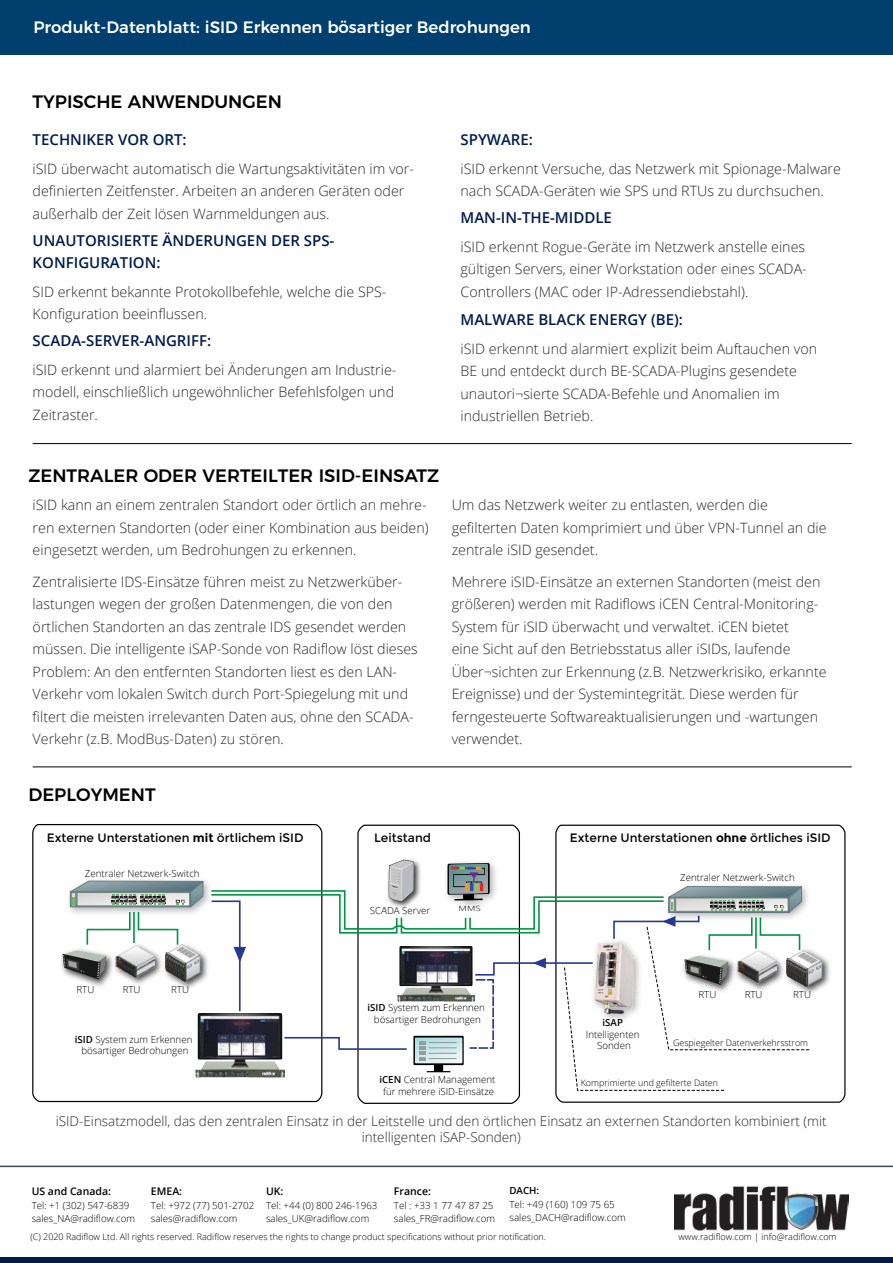
<style>
.page{position:relative;width:893px;height:1263px;background:#fff}
.page>*{position:absolute;margin:0;border:0;box-sizing:border-box;transform-origin:0 0}
.t1{font:500 18px "Montserrat";color:#000}
.t2{font:500 16.5px "Montserrat";color:#fff}
.t3{font:600 15px/22.5px "Open Sans";color:#001c4d}
.t4{font:300 14.25px/22.5px "Open Sans";color:#282829}
.t5{font:300 13.5px/16.2px "Open Sans";color:#282829;text-align:center}
.t6{font:12.15px "Montserrat";color:#010101}
.t7{font:600 10.5px "Open Sans";color:#000}
.t8{font:300 9.75px/11.7px "Open Sans";color:#010101;text-align:center}
.t9{font:300 9.75px/13.5px "Open Sans";color:#000}
.t10{font:600 9.75px "Open Sans";color:#000}
.t11{font:600 9.75px "Open Sans";color:#010101}
.t12{font:300 9px "Open Sans";color:#000}
.t13{font:300 8.85px "Open Sans";color:#010101}
.t14{font:300 7.2px "Open Sans";color:#010101;scale:1.35 1}
.s1{font-weight:700}
.s2{font-weight:600}
</style>
<div class="page">
<div style="left:0;top:0;width:893px;height:54px;background:#003f6e"></div>
<hr style="left:33px;top:443px;width:819px;height:1px;background:#000">
<hr style="left:33px;top:767px;width:819px;height:1px;background:#000">
<svg style="left:555px;top:824px;width:291px;height:279px"></svg>
<svg style="left:357px;top:824px;width:163px;height:280px"></svg>
<img style="left:384px;top:855px;width:39px;height:5px">
<img style="left:440px;top:854px;width:62px;height:6px">
<svg style="left:32px;top:824px;width:291px;height:279px"></svg>
<img style="left:63px;top:873px;width:147px;height:46px">
<img style="left:160px;top:939px;width:50px;height:54px">
<img style="left:118px;top:979px;width:48px;height:12px">
<img style="left:57px;top:945px;width:61px;height:46px">
<img style="left:165px;top:979px;width:37px;height:4px">
<svg style="left:63px;top:880px;width:141px;height:99px"></svg>
<img style="left:195px;top:1013px;width:15px;height:65px">
<img style="left:810px;top:879px;width:4px;height:46px">
<img style="left:810px;top:944px;width:24px;height:55px">
<img style="left:810px;top:950px;width:14px;height:39px">
<svg style="left:210px;top:860px;width:600px;height:231px"></svg>
<hr style="left:0;top:1165px;width:893px;height:2px;background:#3a4952">
<img style="left:675px;top:1186px;width:174px;height:45px">
<div style="left:0;top:1257px;width:893px;height:6px;background:#001c4d"></div>
<p class="t2" style="left:33px;top:14px;width:499px">Produkt-Datenblatt: iSID Erkennen bösartiger Bedrohungen</p>
<p class="t1" style="left:33px;top:87px;width:251px">TYPISCHE ANWENDUNGEN</p>
<p class="t3" style="left:33px;top:128px;width:156px">TECHNIKER VOR ORT:</p>
<p class="t4" style="left:33px;top:157px;width:383px">iSID überwacht automatisch die Wartungsaktivitäten im vor&shy;definierten Zeitfenster. Arbeiten an anderen Geräten oder außerhalb der Zeit lösen Warnmeldungen aus.</p>
<p class="t3" style="left:33px;top:228px;width:303px">UNAUTORISIERTE ÄNDERUNGEN DER SPS-<br>KONFIGURATION:</p>
<p class="t4" style="left:33px;top:280px;width:355px">SID erkennt bekannte Protokollbefehle, welche die SPS-<br>Konfiguration beeinflussen.</p>
<p class="t3" style="left:33px;top:329px;width:180px">SCADA-SERVER-ANGRIFF:</p>
<p class="t4" style="left:33px;top:358px;width:365px">iSID erkennt und alarmiert bei Änderungen am Industrie&shy;modell, einschließlich ungewöhnlicher Befehlsfolgen und<br>Zeitraster.</p>
<p class="t3" style="left:460px;top:128px;width:74px">SPYWARE:</p>
<p class="t4" style="left:460px;top:157px;width:382px">iSID erkennt Versuche, das Netzwerk mit Spionage-Malware nach SCADA-Geräten wie SPS und RTUs zu durchsuchen.</p>
<p class="t3" style="left:460px;top:206px;width:153px">MAN-IN-THE-MIDDLE</p>
<p class="t4" style="left:460px;top:235px;width:348px;text-align:justify">iSID erkennt Rogue-Geräte im Netzwerk anstelle eines gültigen Servers, einer Workstation oder eines SCADA-Controllers (MAC oder IP-Adressendiebstahl).</p>
<p class="t3" style="left:460px;top:308px;width:224px">MALWARE BLACK ENERGY (BE):</p>
<p class="t4" style="left:460px;top:337px;width:358px">iSID erkennt und alarmiert explizit beim Auftauchen von BE und entdeckt durch BE-SCADA-Plugins gesendete unautori¬sierte SCADA-Befehle und Anomalien im industriellen Betrieb.</p>
<p class="t1" style="left:28px;top:461px;width:412px">ZENTRALER ODER VERTEILTER ISID-EINSATZ</p>
<p class="t4" style="left:33px;top:493px;width:398px">iSID kann an einem zentralen Standort oder örtlich an mehre&shy;ren externen Standorten (oder einer Kombination aus beiden) eingesetzt werden, um Bedrohungen zu erkennen.</p>
<p class="t4" style="left:33px;top:570px;width:387px">Zentralisierte IDS-Einsätze führen meist zu Netzwerküber&shy;lastungen wegen der großen Datenmengen, die von den örtlichen Standorten an das zentrale IDS gesendet werden müssen. Die intelligente iSAP-Sonde von Radiflow löst dieses Problem: An den entfernten Standorten liest es den LAN-Verkehr vom lokalen Switch durch Port-Spiegelung mit und filtert die meisten irrelevanten Daten aus, ohne den SCADA-Verkehr (z.B. ModBus-Daten) zu stören.</p>
<p class="t4" style="left:452px;top:493px;width:376px">Um das Netzwerk weiter zu entlasten, werden die gefilterten Daten komprimiert und über VPN-Tunnel an die zentrale iSID gesendet.</p>
<p class="t4" style="left:452px;top:570px;width:376px">Mehrere iSID-Einsätze an externen Standorten (meist den größeren) werden mit Radiflows iCEN Central-Monitoring-System für iSID überwacht und verwaltet. iCEN bietet<br>eine Sicht auf den Betriebsstatus aller iSIDs, laufende Über¬sichten zur Erkennung (z.B. Netzwerkrisiko, erkannte Ereignisse) und der Systemintegrität. Diese werden für ferngesteuerte Softwareaktualisierungen und -wartungen verwendet.</p>
<p class="t1" style="left:28px;top:780px;width:129px">DEPLOYMENT</p>
<p class="t6" style="left:47px;top:830px;width:258px">Externe Unterstationen <span class="s1">mit</span> örtlichem iSID</p>
<p class="t6" style="left:374px;top:831px;width:59px">Leitstand</p>
<p class="t6" style="left:570px;top:831px;width:262px">Externe Unterstationen <span class="s1">ohne</span> örtliches iSID</p>
<p class="t8" style="left:85px;top:867px;width:116px">Zentraler Netzwerk-Switch</p>
<p class="t8" style="left:680px;top:871px;width:116px">Zentraler Netzwerk-Switch</p>
<p class="t8" style="left:370px;top:904px;width:62px">SCADA Server</p>
<p class="t14" style="left:459px;top:904px;width:18px">MMS</p>
<p class="t8" style="left:77px;top:983px;width:19px">RTU</p>
<p class="t8" style="left:123px;top:983px;width:19px">RTU</p>
<p class="t8" style="left:171px;top:983px;width:19px">RTU</p>
<p class="t8" style="left:698px;top:988px;width:19px">RTU</p>
<p class="t8" style="left:745px;top:988px;width:19px">RTU</p>
<p class="t8" style="left:793px;top:989px;width:19px">RTU</p>
<p class="t8" style="left:75px;top:1033px;width:119px"><span class="s2">iSID</span> System zum Erkennen bösartiger Bedrohungen</p>
<p class="t8" style="left:367px;top:1001px;width:119px"><span class="s2">iSID</span> System zum Erkennen bösartiger Bedrohungen</p>
<p class="t11" style="left:603px;top:1016px;width:22px">iSAP</p>
<p class="t8" style="left:586px;top:1028px;width:55px">Intelligenten<br>Sonden</p>
<p class="t13" style="left:673px;top:1036px;width:137px">Gespiegelter Datenverkehrsstrom</p>
<p class="t8" style="left:379px;top:1073px;width:117px"><span class="s2">iCEN</span> Central Management für mehrere iSID-Einsätze</p>
<p class="t13" style="left:581px;top:1077px;width:139px">Komprimierte und gefilterte Daten</p>
<p class="t5" style="left:56px;top:1112px;width:772px">iSID-Einsatzmodell, das den zentralen Einsatz in der Leitstelle und den örtlichen Einsatz an externen Standorten kombiniert (mit intelligenten iSAP-Sonden)</p>
<p class="t7" style="left:32px;top:1184px;width:81px">US and Canada:</p>
<p class="t9" style="left:32px;top:1198px;width:105px">Tel: +1 (302) 547-6839 sales_NA@radiflow.com</p>
<p class="t7" style="left:151px;top:1184px;width:33px">EMEA:</p>
<p class="t9" style="left:151px;top:1198px;width:105px">Tel: +972 (77) 501-2702 sales@radiflow.com</p>
<p class="t7" style="left:266px;top:1184px;width:19px">UK:</p>
<p class="t9" style="left:266px;top:1198px;width:113px">Tel: +44 (0) 800 246-1963 sales_UK@radiflow.com</p>
<p class="t7" style="left:394px;top:1184px;width:39px">France:</p>
<p class="t9" style="left:394px;top:1198px;width:103px">Tel : +33 1 77 47 87 25 sales_FR@radiflow.com</p>
<p class="t10" style="left:509px;top:1184px;width:31px">DACH:</p>
<p class="t9" style="left:509px;top:1197px;width:118px">Tel: +49 (160) 109 75 65 sales_DACH@radiflow.com</p>
<p class="t12" style="left:30px;top:1231px;width:517px">(C) 2020 Radiflow Ltd. All rights reserved. Radiflow reserves the rights to change product specifications without prior notification.</p>
<p class="t12" style="left:678px;top:1231px;width:160px">www.radiflow.com | info@radiflow.com</p>
</div>
